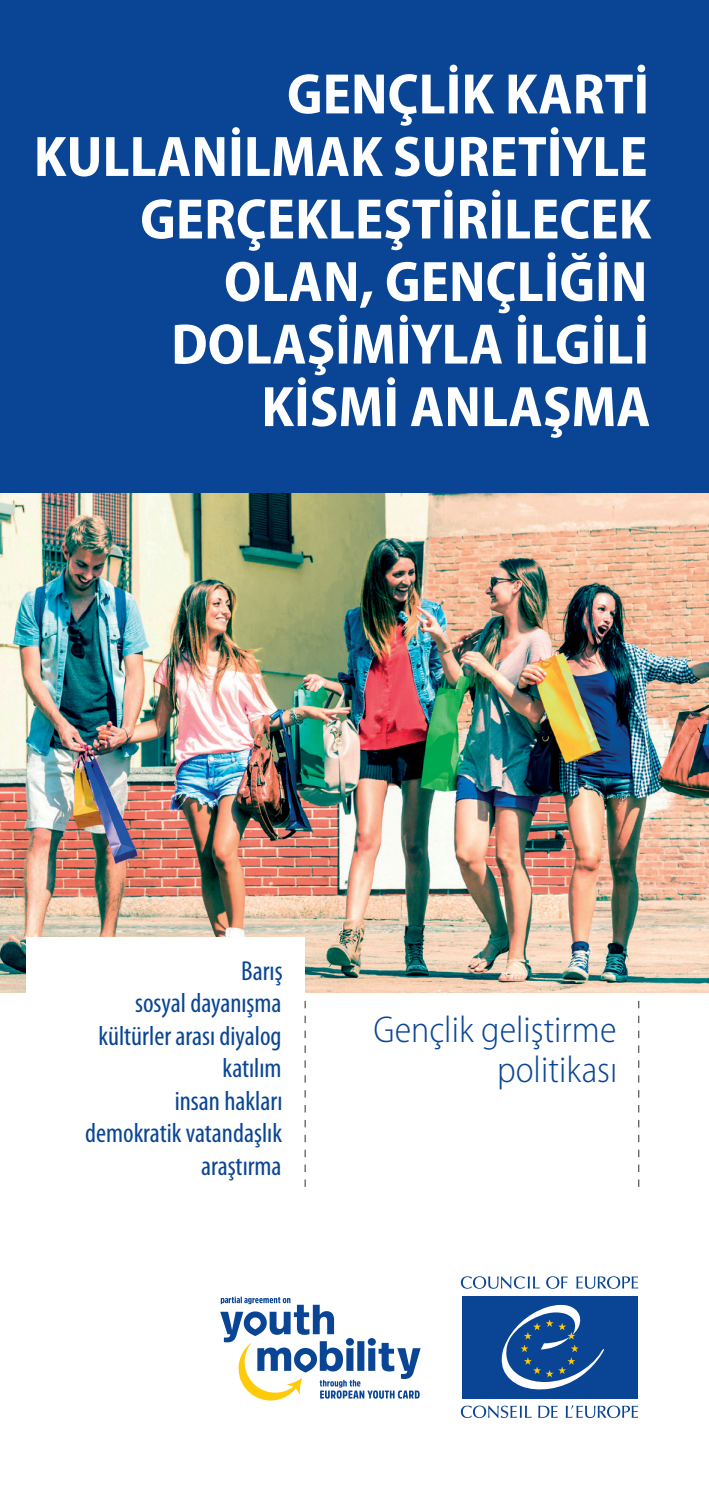
<style>
.page{position:relative;width:709px;height:1489px;background:#fff}
.page>*{position:absolute;margin:0;border:0;box-sizing:border-box;transform-origin:0 0}
.t1{font:700 semi-condensed 57.5px/62.5px "Myriad Pro";color:#fff;text-align:right}
.t2{font:300 semi-condensed 37.5px/40px "Myriad Pro";color:#094594;text-align:right}
.t3{font:condensed 27.5px/32.5px "Myriad Pro";color:#094594;text-align:right}
</style>
<div class="page">
<div style="left:0;top:0;width:709px;height:496px;background:#094594"></div>
<img style="left:0;top:493px;width:709px;height:499px">
<svg style="left:546px;top:1276px;width:21px;height:12px"></svg>
<svg style="left:576px;top:1276px;width:62px;height:12px"></svg>
<svg style="left:461px;top:1276px;width:78px;height:12px"></svg>
<svg style="left:566px;top:1405px;width:72px;height:12px"></svg>
<svg style="left:538px;top:1405px;width:19px;height:12px"></svg>
<svg style="left:461px;top:1405px;width:70px;height:12px"></svg>
<div style="left:462px;top:1295px;width:176px;height:103px;background:#094594"></div>
<svg style="left:501px;top:1304px;width:103px;height:85px"></svg>
<svg style="left:220px;top:1296px;width:200px;height:104px"></svg>
<div style="left:26px;top:937px;width:278px;height:303px;background:#fff"></div>
<svg style="left:304px;top:1000px;width:2px;height:186px"></svg>
<svg style="left:638px;top:1000px;width:1px;height:186px"></svg>
<p class="t1" style="left:34px;top:61px;width:619px">GENÇLİK KARTİ<br>KULLANİLMAK SURETİYLE<br>GERÇEKLEŞTİRİLECEK<br>OLAN, GENÇLİĞİN<br>DOLAŞİMİYLA İLGİLİ<br>KİSMİ ANLAŞMA</p>
<p class="t3" style="left:85px;top:953px;width:199px">Barış<br>sosyal dayanışma kültürler arası diyalog katılım<br>insan hakları demokratik vatandaşlık araştırma</p>
<p class="t2" style="left:373px;top:1009px;width:245px">Gençlik geliştirme politikası</p>
</div>
